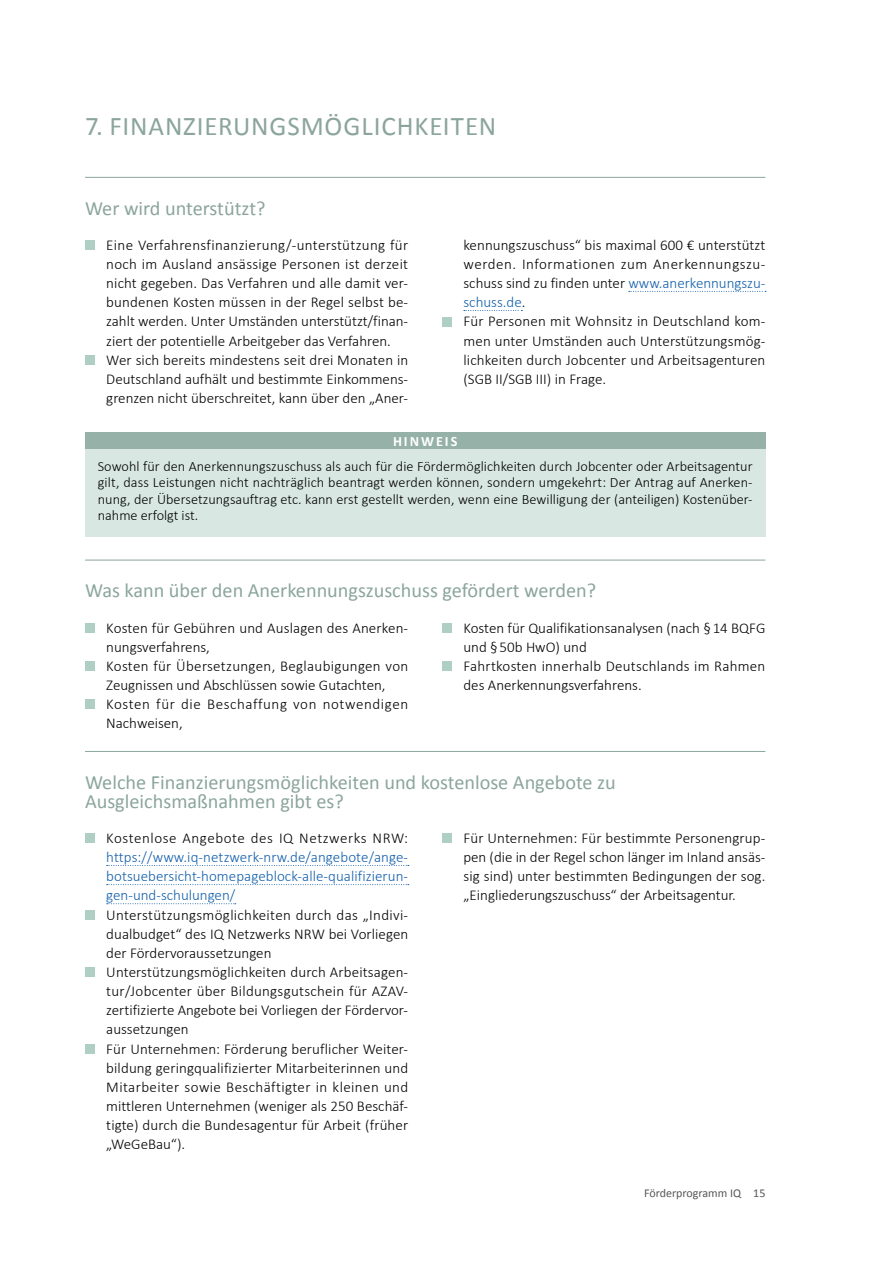
<style>
.page{position:relative;width:893px;height:1263px;background:#fff}
.page>*{position:absolute;margin:0;border:0;box-sizing:border-box;transform-origin:0 0}
._00_FAQ_Head_1{font:27px "Calibri";letter-spacing:.03em;color:#8ba59d}
._00_FAQ_Frage{font:20.25px/19.2px "Calibri";color:#8ba59d}
._01-fliesstext_2019{font:300 15px/19.2px "Calibri";color:#000;text-align:justify}
._01-fliesstext_2019-2{font:300 15px/19.2px "Calibri";letter-spacing:.005em;color:#125fab;text-align:justify}
._01-fliesstext_2019-3{font:300 15px/19.2px "Calibri";letter-spacing:.04em;color:#000}
._00_FAQ_WICHTIG_Body{font:300 14.25px/16.5px "Calibri";letter-spacing:.005em;color:#000;text-align:justify}
._00_FAQ_WICHTIG-Head{font:700 14.25px "Calibri";letter-spacing:.14em;color:#fff}
.t1{font:12px "Calibri";color:#565655}
.s1{color:#125fab}
.s2{color:#000}
</style>
<div class="page">
<hr style="left:85px;top:177px;width:680px;height:1px;background:#8ba59d">
<div style="left:85px;top:240px;width:9px;height:10px;background:#afcfc4"></div>
<div style="left:85px;top:355px;width:9px;height:10px;background:#afcfc4"></div>
<svg style="left:629px;top:291px;width:137px;height:1px"></svg>
<svg style="left:464px;top:310px;width:58px;height:1px"></svg>
<div style="left:442px;top:317px;width:10px;height:9px;background:#afcfc4"></div>
<div style="left:85px;top:433px;width:680px;height:16px;background:#95b1a8"></div>
<div style="left:85px;top:449px;width:680px;height:87px;background:#d8e7e2"></div>
<hr style="left:85px;top:560px;width:680px;height:1px;background:#8ba59d">
<div style="left:85px;top:623px;width:9px;height:9px;background:#afcfc4"></div>
<div style="left:85px;top:661px;width:9px;height:10px;background:#afcfc4"></div>
<div style="left:85px;top:700px;width:9px;height:9px;background:#afcfc4"></div>
<div style="left:442px;top:623px;width:10px;height:9px;background:#afcfc4"></div>
<div style="left:442px;top:661px;width:10px;height:10px;background:#afcfc4"></div>
<hr style="left:85px;top:751px;width:680px;height:1px;background:#8ba59d">
<svg style="left:107px;top:865px;width:302px;height:1px"></svg>
<svg style="left:107px;top:884px;width:302px;height:1px"></svg>
<svg style="left:107px;top:903px;width:129px;height:1px"></svg>
<div style="left:85px;top:834px;width:9px;height:9px;background:#afcfc4"></div>
<div style="left:85px;top:910px;width:9px;height:9px;background:#afcfc4"></div>
<div style="left:85px;top:968px;width:9px;height:9px;background:#afcfc4"></div>
<div style="left:85px;top:1044px;width:9px;height:9px;background:#afcfc4"></div>
<div style="left:442px;top:834px;width:10px;height:9px;background:#afcfc4"></div>
<p class="_00_FAQ_Head_1" style="left:85px;top:109px;width:413px">7. FINANZIERUNGSMÖGLICHKEITEN</p>
<p class="_00_FAQ_Frage" style="left:85px;top:198px;width:182px">Wer wird unterstützt?</p>
<p class="_01-fliesstext_2019" style="left:106px;top:235px;width:303px">Eine Verfahrensfinanzierung/-unterstützung für noch im Ausland ansässige Personen ist derzeit nicht gegeben. Das Verfahren und alle damit ver&shy;bundenen Kosten müssen in der Regel selbst be&shy;zahlt werden. Unter Umständen unterstützt/finan&shy;ziert der potentielle Arbeitgeber das Verfahren.</p>
<p class="_01-fliesstext_2019" style="left:106px;top:349px;width:303px">Wer sich bereits mindestens seit drei Monaten in Deutschland aufhält und bestimmte Einkommens&shy;grenzen nicht überschreitet, kann über den „Aner-</p>
<p class="_01-fliesstext_2019" style="left:463px;top:235px;width:303px">kennungszuschuss“ bis maximal 600 € unterstützt werden. Informationen zum Anerkennungszu&shy;schuss sind zu finden unter <span class="s1">www.anerkennungszu&shy;schuss.de</span>.</p>
<p class="_01-fliesstext_2019" style="left:463px;top:311px;width:303px">Für Personen mit Wohnsitz in Deutschland kom&shy;men unter Umständen auch Unterstützungsmög&shy;lichkeiten durch Jobcenter und Arbeitsagenturen (SGB II/SGB III) in Frage.</p>
<p class="_00_FAQ_WICHTIG-Head" style="left:393px;top:432px;width:66px">HINWEIS</p>
<p class="_00_FAQ_WICHTIG_Body" style="left:98px;top:457px;width:656px">Sowohl für den Anerkennungszuschuss als auch für die Fördermöglichkeiten durch Jobcenter oder Arbeitsagentur gilt, dass Leistungen nicht nachträglich beantragt werden können, sondern umgekehrt: Der Antrag auf Anerken&shy;nung, der Übersetzungsauftrag etc. kann erst gestellt werden, wenn eine Bewilligung der (anteiligen) Kostenüber&shy;nahme erfolgt ist.</p>
<p class="_00_FAQ_Frage" style="left:85px;top:581px;width:513px">Was kann über den Anerkennungszuschuss gefördert werden?</p>
<p class="_01-fliesstext_2019" style="left:106px;top:617px;width:303px">Kosten für Gebühren und Auslagen des Anerken&shy;nungsverfahrens,</p>
<p class="_01-fliesstext_2019" style="left:106px;top:655px;width:303px">Kosten für Übersetzungen, Beglaubigungen von<br>Zeugnissen und Abschlüssen sowie Gutachten,</p>
<p class="_01-fliesstext_2019-3" style="left:106px;top:694px;width:303px">Kosten für die Beschaffung von notwendigen<br>Nachweisen,</p>
<p class="_01-fliesstext_2019" style="left:463px;top:617px;width:303px">Kosten für Qualifikationsanalysen (nach §14 BQFG und §50b HwO) und</p>
<p class="_01-fliesstext_2019" style="left:463px;top:655px;width:303px">Fahrtkosten innerhalb Deutschlands im Rahmen des Anerkennungsverfahrens.</p>
<p class="_00_FAQ_Frage" style="left:85px;top:772px;width:532px">Welche Finanzierungsmöglichkeiten und kostenlose Angebote zu<br>Ausgleichsmaßnahmen gibt es?</p>
<p class="_01-fliesstext_2019-2" style="left:106px;top:828px;width:303px"><span class="s2">Kostenlose Angebote des IQ Netzwerks NRW: </span>https://www.iq-netzwerk-nrw.de/angebote/ange&shy;botsuebersicht-homepageblock-alle-qualifizierun&shy;gen-und-schulungen/</p>
<p class="_01-fliesstext_2019" style="left:106px;top:904px;width:303px">Unterstützungsmöglichkeiten durch das „Indivi&shy;dualbudget“ des IQ Netzwerks NRW bei Vorliegen der Fördervoraussetzungen</p>
<p class="_01-fliesstext_2019" style="left:106px;top:962px;width:303px">Unterstützungsmöglichkeiten durch Arbeitsagen&shy;tur/Jobcenter über Bildungsgutschein für AZAV&shy;zertifizierte Angebote bei Vorliegen der Fördervor&shy;aussetzungen</p>
<p class="_01-fliesstext_2019" style="left:106px;top:1038px;width:303px">Für Unternehmen: Förderung beruflicher Weiter&shy;bildung geringqualifizierter Mitarbeiterinnen und Mitarbeiter sowie Beschäftigter in kleinen und mittleren Unternehmen (weniger als 250 Beschäf&shy;tigte) durch die Bundesagentur für Arbeit (früher „WeGeBau“).</p>
<p class="_01-fliesstext_2019" style="left:463px;top:828px;width:303px">Für Unternehmen: Für bestimmte Personengrup&shy;pen (die in der Regel schon länger im Inland ansäs&shy;sig sind) unter bestimmten Bedingungen der sog. „Eingliederungszuschuss“ der Arbeitsagentur.</p>
<p class="t1" style="left:644px;top:1185px;width:123px">Förderprogramm IQ 15</p>
</div>
